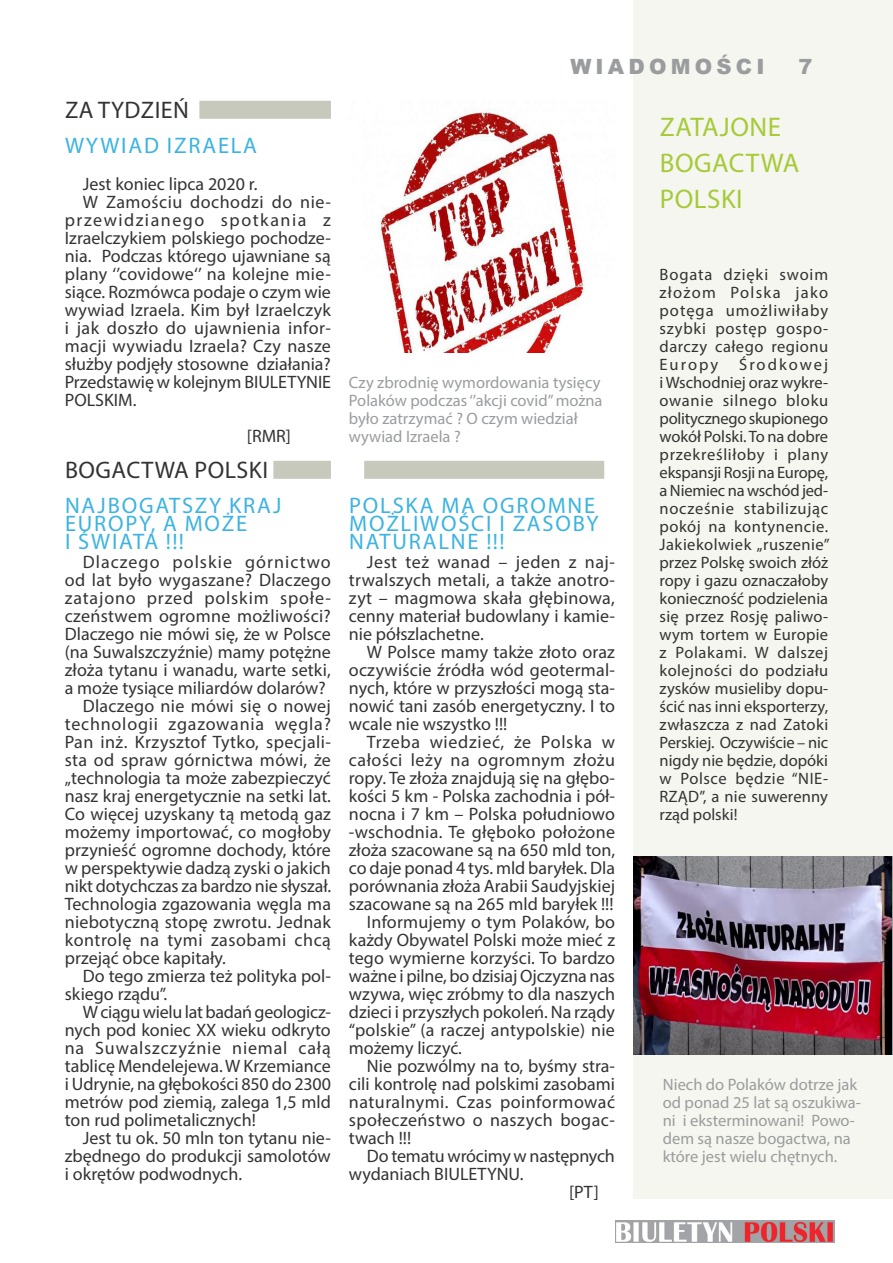
<style>
.page{position:relative;width:893px;height:1263px;background:#fff}
.page>*{position:absolute;margin:0;border:0;box-sizing:border-box;transform-origin:0 0}
.Small_subheadings{font:27px "Myriad Pro";letter-spacing:.02em;color:#a6ca39}
.Subheading{font:24px "Myriad Pro";letter-spacing:.02em;color:#323332}
.Heading_MASTER{font:22.5px/18px "Myriad Pro";letter-spacing:.08em;color:#3cb3e0}
.Header_master_page{font:900 21px "Arial";letter-spacing:.2em;color:#9a9c9e}
.Body_no_spacing_but{font:18px/18px "Myriad Pro";color:#323332;text-align:justify}
.Body{font:16.5px/18px "Myriad Pro";letter-spacing:.03em;color:#323332;text-align:justify}
.Caption_italic_gray{font:16.5px/18px "Myriad Pro";color:#9a9c9e}
</style>
<div class="page">
<div style="left:633px;top:0;width:260px;height:1198px;background:#f5f6ef"></div>
<img style="left:378px;top:108px;width:207px;height:244px">
<img style="left:633px;top:856px;width:258px;height:198px">
<div style="left:199px;top:101px;width:132px;height:18px;background:#c7c9bd"></div>
<div style="left:273px;top:461px;width:58px;height:18px;background:#c7c9bd"></div>
<div style="left:364px;top:461px;width:240px;height:18px;background:#c7c9bd"></div>
<img style="left:615px;top:1221px;width:219px;height:21px">
<p class="Subheading" style="left:65px;top:95px;width:125px">ZA TYDZIEŃ</p>
<p class="Heading_MASTER" style="left:65px;top:136px;width:194px">WYWIAD IZRAELA</p>
<p class="Body_no_spacing_but" style="left:83px;top:175px;width:176px">Jest koniec lipca 2020 r.</p>
<p class="Body_no_spacing_but" style="left:65px;top:193px;width:268px;text-indent:18px">W Zamościu dochodzi do nie&shy;przewidzianego spotkania z Izraelczykiem polskiego pochodze&shy;nia. Podczas którego ujawniane są plany ‘’covidowe‘’ na kolejne mie&shy;siące. Rozmówca podaje o czym wie wywiad Izraela. Kim był Izraelczyk i jak doszło do ujawnienia infor&shy;macji wywiadu Izraela? Czy nasze służby podjęły stosowne działania?<br>Przedstawię w kolejnym BIULETYNIE POLSKIM.</p>
<p class="Body_no_spacing_but" style="left:247px;top:427px;width:46px">[RMR]</p>
<p class="Subheading" style="left:65px;top:455px;width:205px">BOGACTWA POLSKI</p>
<p class="Heading_MASTER" style="left:65px;top:496px;width:218px">NAJBOGATSZY KRAJ<br>EUROPY, A MOŻE<br>I ŚWIATA !!!</p>
<p class="Body_no_spacing_but" style="left:65px;top:553px;width:268px;text-indent:18px">Dlaczego polskie górnictwo od lat było wygaszane? Dlaczego zatajono przed polskim społe&shy;czeństwem ogromne możliwości?<br>Dlaczego nie mówi się, że w Polsce (na Suwalszczyźnie) mamy potężne złoża tytanu i wanadu, warte setki, a może tysiące miliardów dolarów?</p>
<p class="Body_no_spacing_but" style="left:65px;top:697px;width:268px;text-indent:18px">Dlaczego nie mówi się o nowej technologii zgazowania węgla?<br>Pan inż. Krzysztof Tytko, specjali&shy;sta od spraw górnictwa mówi, że „technologia ta może zabezpieczyć nasz kraj energetycznie na setki lat.<br>Co więcej uzyskany tą metodą gaz możemy importować, co mogłoby przynieść ogromne dochody, które w perspektywie dadzą zyski o jakich nikt dotychczas za bardzo nie słyszał.<br>Technologia zgazowania węgla ma niebotyczną stopę zwrotu. Jednak kontrolę na tymi zasobami chcą przejąć obce kapitały.</p>
<p class="Body_no_spacing_but" style="left:65px;top:967px;width:268px;text-indent:18px">Do tego zmierza też polityka pol&shy;skiego rządu”.</p>
<p class="Body_no_spacing_but" style="left:65px;top:1003px;width:268px;text-indent:18px">W ciągu wielu lat badań geologicz&shy;nych pod koniec XX wieku odkryto na Suwalszczyźnie niemal całą tablicę Mendelejewa. W Krzemiance i Udrynie, na głębokości 850 do 2300 metrów pod ziemią, zalega 1,5 mld ton rud polimetalicznych!</p>
<p class="Body_no_spacing_but" style="left:65px;top:1129px;width:268px;text-indent:18px">Jest tu ok. 50 mln ton tytanu nie&shy;zbędnego do produkcji samolotów i okrętów podwodnych.</p>
<p class="Header_master_page" style="left:570px;top:52px;width:196px">WIADOMOŚCI</p>
<p class="Header_master_page" style="left:798px;top:52px;width:16px">7</p>
<p class="Caption_italic_gray" style="left:349px;top:373px;width:255px">Czy zbrodnię wymordowania tysięcy<br>Polaków podczas ‘’akcji covid” można było zatrzymać ? O czym wiedział wywiad Izraela ?</p>
<p class="Heading_MASTER" style="left:349px;top:496px;width:251px">POLSKA MA OGROMNE<br>MOŻLIWOŚCI I ZASOBY<br>NATURALNE !!!</p>
<p class="Body_no_spacing_but" style="left:349px;top:553px;width:268px;text-indent:18px">Jest też wanad – jeden z naj&shy;trwalszych metali, a także anotro&shy;zyt – magmowa skała głębinowa, cenny materiał budowlany i kamie&shy;nie półszlachetne.</p>
<p class="Body_no_spacing_but" style="left:349px;top:643px;width:268px;text-indent:18px">W Polsce mamy także złoto oraz oczywiście źródła wód geotermal&shy;nych, które w przyszłości mogą sta&shy;nowić tani zasób energetyczny. I to wcale nie wszystko !!!</p>
<p class="Body_no_spacing_but" style="left:349px;top:733px;width:268px;text-indent:18px">Trzeba wiedzieć, że Polska w całości leży na ogromnym złożu ropy. Te złoża znajdują się na głębo&shy;kości 5 km - Polska zachodnia i pół&shy;nocna i 7 km – Polska południowo -wschodnia. Te głęboko położone złoża szacowane są na 650 mld ton, co daje ponad 4 tys. mld baryłek. Dla porównania złoża Arabii Saudyjskiej szacowane są na 265 mld baryłek !!!</p>
<p class="Body_no_spacing_but" style="left:349px;top:913px;width:268px;text-indent:18px">Informujemy o tym Polaków, bo każdy Obywatel Polski może mieć z tego wymierne korzyści. To bardzo ważne i pilne, bo dzisiaj Ojczyzna nas wzywa, więc zróbmy to dla naszych dzieci i przyszłych pokoleń. Na rządy “polskie” (a raczej antypolskie) nie możemy liczyć.</p>
<p class="Body_no_spacing_but" style="left:349px;top:1057px;width:268px;text-indent:18px">Nie pozwólmy na to, byśmy stra&shy;cili kontrolę nad polskimi zasobami naturalnymi. Czas poinformować społeczeństwo o naszych bogac&shy;twach !!!</p>
<p class="Body_no_spacing_but" style="left:349px;top:1147px;width:268px;text-indent:18px">Do tematu wrócimy w następnych wydaniach BIULETYNU.</p>
<p class="Body_no_spacing_but" style="left:569px;top:1183px;width:31px">[PT]</p>
<p class="Small_subheadings" style="left:660px;top:110px;width:123px">ZATAJONE</p>
<p class="Small_subheadings" style="left:660px;top:146px;width:141px">BOGACTWA</p>
<p class="Small_subheadings" style="left:660px;top:182px;width:84px">POLSKI</p>
<p class="Body" style="left:660px;top:265px;width:170px">Bogata dzięki swoim złożom Polska jako potęga umożliwiłaby szybki postęp gospo&shy;darczy całego regionu Europy</p>
<p class="Body" style="left:660px;top:355px;width:172px;text-indent:80px">Środkowej i Wschodniej oraz wykre&shy;owanie silnego bloku politycznego skupionego wokół Polski. To na dobre przekreśliłoby i plany ekspansji Rosji na Europę, a Niemiec na wschód jed&shy;nocześnie stabilizując pokój na kontynencie.<br>Jakiekolwiek „ruszenie” przez Polskę swoich złóż ropy i gazu oznaczałoby konieczność podzielenia się przez Rosję paliwo&shy;wym tortem w Europie z Polakami. W dalszej kolejności do podziału zysków musieliby dopu&shy;ścić nas inni eksporterzy, zwłaszcza z nad Zatoki Perskiej. Oczywiście – nic nigdy nie będzie, dopóki w Polsce będzie “NIE-RZĄD”, a nie suwerenny rząd polski!</p>
<p class="Caption_italic_gray" style="left:663px;top:1075px;width:200px">Niech do Polaków dotrze jak od ponad 25 lat są oszukiwa&shy;ni i eksterminowani! Powo&shy;dem są nasze bogactwa, na które jest wielu chętnych.</p>
</div>
